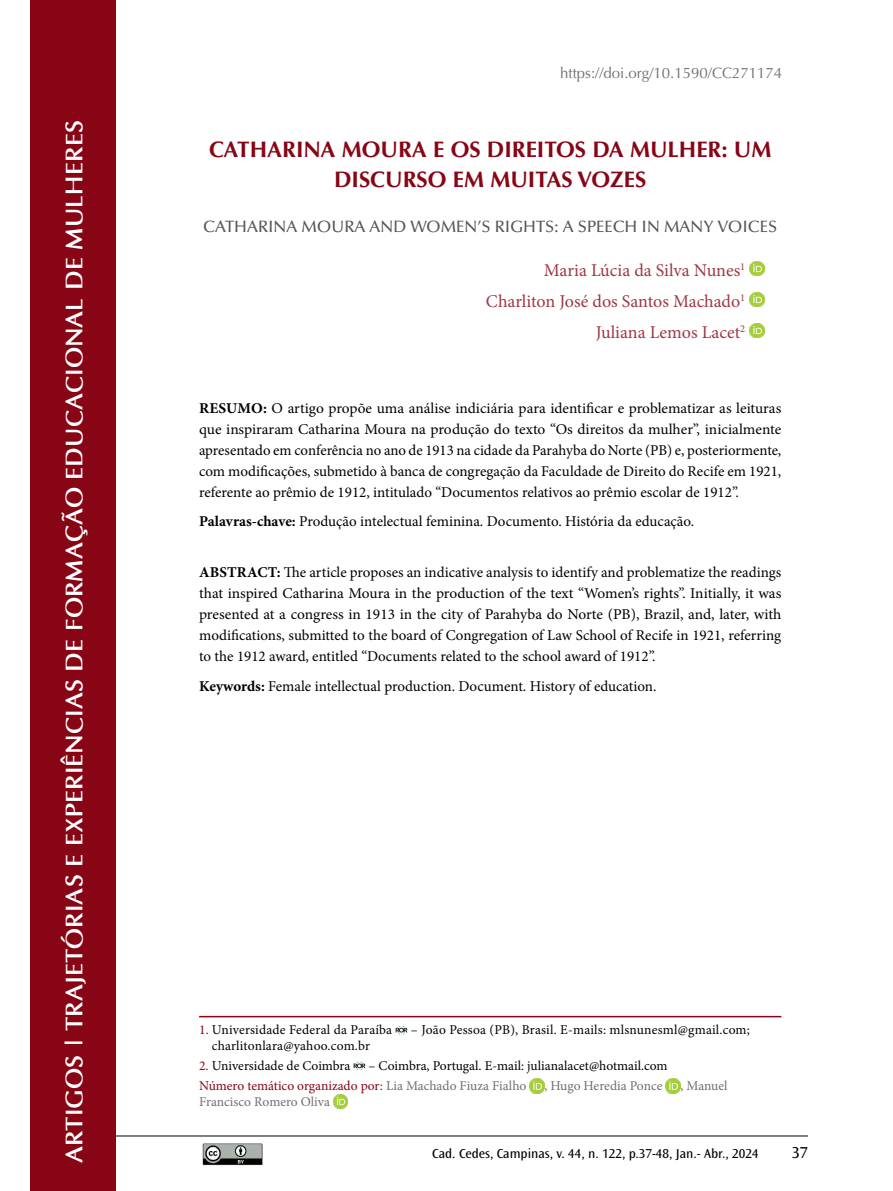
<style>
.page{position:relative;width:893px;height:1191px;background:#fff}
.page>*{position:absolute;margin:0;border:0;box-sizing:border-box;transform-origin:0 0}
.t1{font:700 24px "Optima";color:#fff}
.t2{font:700 22.5px/30px "Optima LT Std";color:#870515;text-align:center}
.t3{font:18px/31px "Minion Pro";color:#9f3744;text-align:right}
.t4{font:500 16.5px "Optima LT Std";color:#575756}
.t5{font:16.5px "Ocean Sans Std";color:#000}
.t6{font:15px/21px "Minion Pro";color:#000;text-align:justify}
.t7{font:15px "Optima LT Std";color:#706f6f}
.t8{font:13.5px/20px "Minion Pro";letter-spacing:.005em;color:#000}
.t9{font:13.5px "Ocean Sans Std";color:#000}
.t10{font:13.5px "Minion Pro";letter-spacing:-.005em;color:#706f6f}
.s1{font-weight:700}
.s2{color:#870515}
.s3{color:#706f6f}
</style>
<div class="page">
<hr style="left:106px;top:1135px;width:702px;height:1px;background:#000">
<hr style="left:199px;top:1016px;width:582px;height:1px;background:#870515">
<svg style="left:396px;top:1026px;width:11px;height:8px"></svg>
<svg style="left:354px;top:1061px;width:11px;height:9px"></svg>
<img style="left:529px;top:1078px;width:15px;height:15px">
<img style="left:665px;top:1078px;width:15px;height:15px">
<img style="left:333px;top:1094px;width:15px;height:15px">
<img style="left:749px;top:261px;width:15px;height:15px">
<img style="left:749px;top:292px;width:15px;height:15px">
<img style="left:749px;top:323px;width:15px;height:15px">
<div style="left:31px;top:0;width:85px;height:1191px;background:#870515"></div>
<img style="left:203px;top:1143px;width:60px;height:22px">
<h1 class="t1" style="left:60px;top:1163px;width:1044px;rotate:-90deg">ARTIGOS | TRAJETÓRIAS E EXPERIÊNCIAS DE FORMAÇÃO EDUCACIONAL DE MULHERES</h1>
<p class="t7" style="left:560px;top:64px;width:223px">https://doi.org/10.1590/CC271174</p>
<h2 class="t2" style="left:209px;top:134px;width:564px">CATHARINA MOURA E OS DIREITOS DA MULHER: UM<br>DISCURSO EM MUITAS VOZES</h2>
<p class="t4" style="left:203px;top:217px;width:576px">CATHARINA MOURA AND WOMEN’S RIGHTS: A SPEECH IN MANY VOICES</p>
<p class="t3" style="left:486px;top:255px;width:261px">Maria Lúcia da Silva Nunes<sup>1<br></sup>Charliton José dos Santos Machado<sup>1<br></sup>Juliana Lemos Lacet<sup>2</sup></p>
<p class="t6" style="left:199px;top:397px;width:584px"><span class="s1">RESUMO:</span> O artigo propõe uma análise indiciária para identificar e problematizar as leituras que inspiraram Catharina Moura na produção do texto “Os direitos da mulher”, inicialmente apresentado em conferência no ano de 1913 na cidade da Parahyba do Norte (PB) e, posteriormente, com modificações, submetido à banca de congregação da Faculdade de Direito do Recife em 1921, referente ao prêmio de 1912, intitulado “Documentos relativos ao prêmio escolar de 1912”.</p>
<p class="t6" style="left:199px;top:511px;width:497px"><span class="s1">Palavras-chave:</span> Produção intelectual feminina. Documento. História da educação.</p>
<p class="t6" style="left:199px;top:562px;width:584px"><span class="s1">ABSTRACT:</span> The article proposes an indicative analysis to identify and problematize the readings that inspired Catharina Moura in the production of the text “Women’s rights”. Initially, it was presented at a congress in 1913 in the city of Parahyba do Norte (PB), Brazil, and, later, with modifications, submitted to the board of Congregation of Law School of Recife in 1921, referring to the 1912 award, entitled “Documents related to the school award of 1912”.</p>
<p class="t6" style="left:199px;top:675px;width:459px"><span class="s1">Keywords:</span> Female intellectual production. Document. History of education.</p>
<p class="t8" style="left:199px;top:1020px;width:195px"><span class="s2">1.</span> Universidade Federal da Paraíba</p>
<p class="t8" style="left:411px;top:1020px;width:341px">– João Pessoa (PB), Brasil. E-mails: mlsnunesml@gmail.com;</p>
<p class="t8" style="left:212px;top:1036px;width:160px">charlitonlara@yahoo.com.br</p>
<p class="t8" style="left:199px;top:1056px;width:153px"><span class="s2">2.</span> Universidade de Coimbra</p>
<p class="t8" style="left:199px;top:1056px;width:470px;text-indent:169px">– Coimbra, Portugal. E-mail: julianalacet@hotmail.com<br><span class="s2">Número temático organizado por:</span> <span class="s3">Lia Machado Fiuza Fialho</span></p>
<p class="t10" style="left:544px;top:1076px;width:120px">, Hugo Heredia Ponce</p>
<p class="t10" style="left:680px;top:1076px;width:49px">, Manuel</p>
<p class="t10" style="left:199px;top:1092px;width:132px">Francisco Romero Oliva</p>
<p class="t9" style="left:432px;top:1145px;width:328px">Cad. Cedes, Campinas, v. 44, n. 122, p.37-48, Jan.- Abr., 2024</p>
<p class="t5" style="left:792px;top:1143px;width:18px">37</p>
</div>
